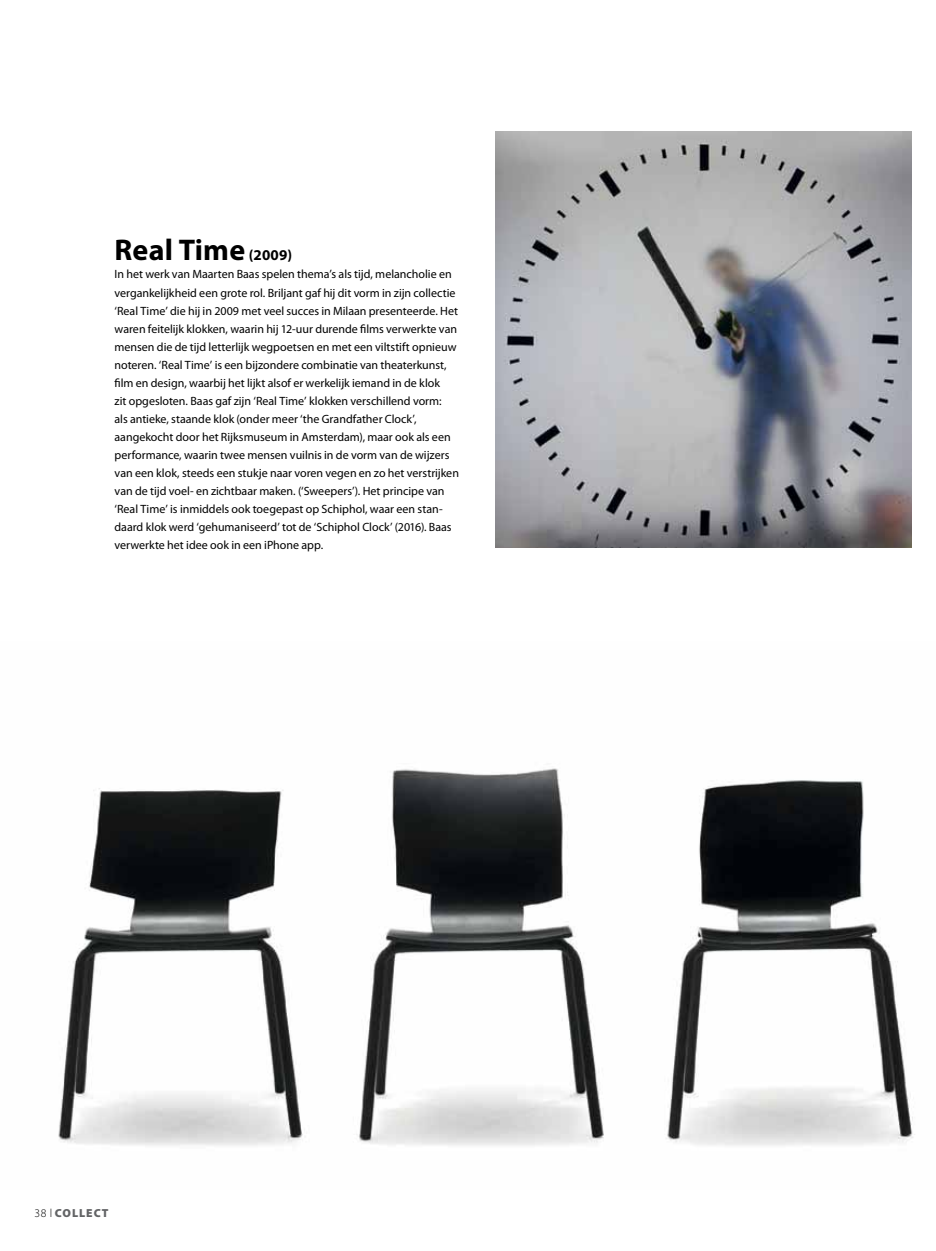
<style>
.page{position:relative;width:936px;height:1251px;background:#fff}
.page>*{position:absolute;margin:0;border:0;box-sizing:border-box;transform-origin:0 0}
.t1{font:700 30px "Myriad Pro";color:#000}
.t2{font:12px/18px "Myriad Pro";color:#000}
.t3{font:900 11.7px "Myriad Pro";letter-spacing:.08em;color:#636466}
.s1{font-size:15px}
.s2{font-weight:300;color:#000}
</style>
<div class="page">
<img style="left:495px;top:131px;width:416px;height:416px">
<img style="left:58px;top:768px;width:857px;height:378px">
<h1 class="t1" style="left:114px;top:233px;width:179px">Real Time <span class="s1">(2009)</span></h1>
<p class="t2" style="left:114px;top:266px;width:346px">In het werk van Maarten Baas spelen thema’s als tijd, melancholie en vergankelijkheid een grote rol. Briljant gaf hij dit vorm in zijn collectie ‘Real Time’ die hij in 2009 met veel succes in Milaan presenteerde. Het waren feitelijk klokken, waarin hij 12-uur durende films verwerkte van mensen die de tijd letterlijk wegpoetsen en met een viltstift opnieuw noteren. ‘Real Time’ is een bijzondere combinatie van theaterkunst, film en design, waarbij het lijkt alsof er werkelijk iemand in de klok<br>zit opgesloten. Baas gaf zijn ‘Real Time’ klokken verschillend vorm:<br>als antieke, staande klok (onder meer ‘the Grandfather Clock’, aangekocht door het Rijksmuseum in Amsterdam), maar ook als een performance, waarin twee mensen vuilnis in de vorm van de wijzers van een klok, steeds een stukje naar voren vegen en zo het verstrijken van de tijd voel- en zichtbaar maken. (‘Sweepers’). Het principe van ‘Real Time’ is inmiddels ook toegepast op Schiphol, waar een stan&shy;daard klok werd ‘gehumaniseerd’ tot de ‘Schiphol Clock’ (2016). Baas verwerkte het idee ook in een iPhone app.</p>
<p class="t3" style="left:34px;top:1205px;width:75px"><span class="s2">38 l</span> COLLECT</p>
</div>
